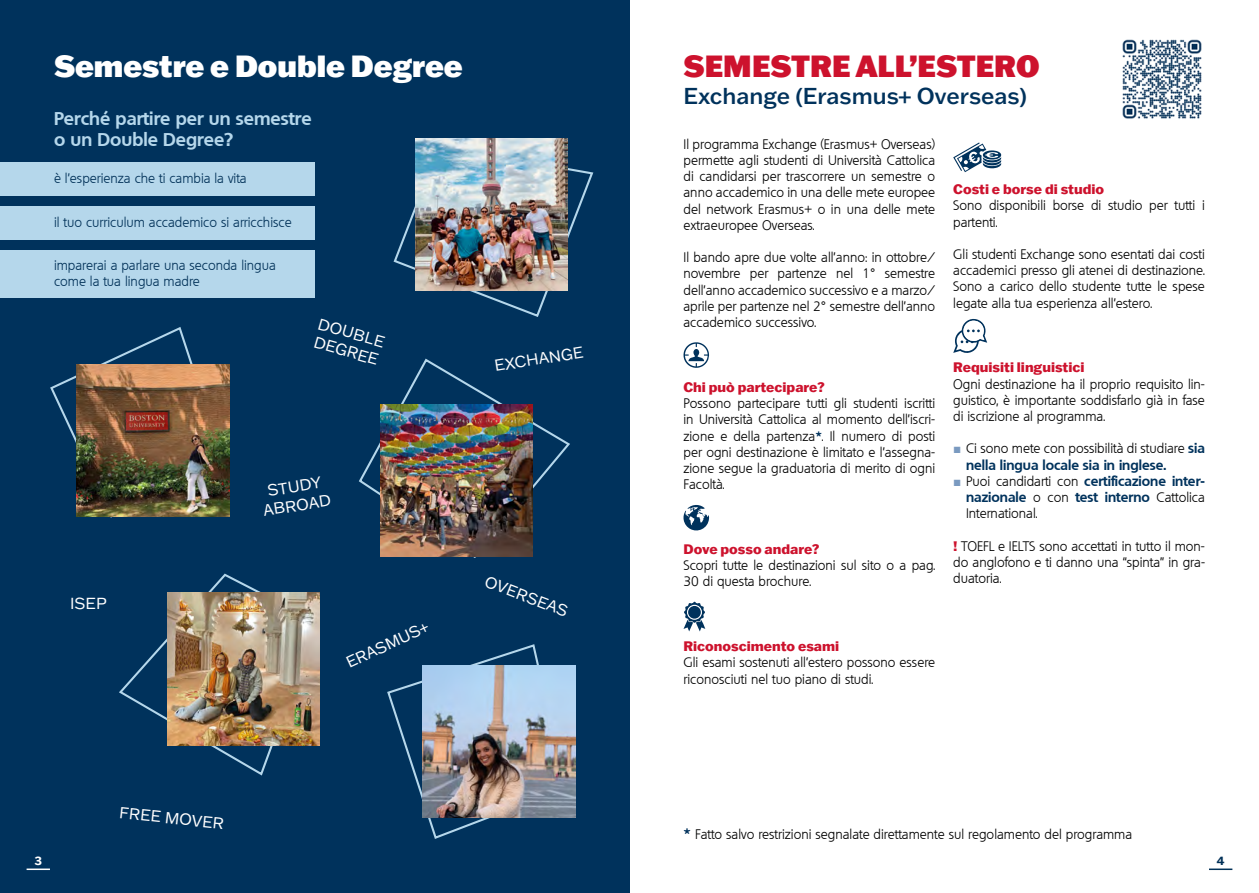
<style>
.page{position:relative;width:1259px;height:893px;background:#fff}
.page>*{position:absolute;margin:0;border:0;box-sizing:border-box;transform-origin:0 0}
.t1{font:900 30px "Franklin Gothic ATF";color:#fff}
.t2{font:900 30px "Franklin Gothic ATF";color:#cd122d}
.t3{font:500 22.5px "Franklin Gothic ATF";color:#00325c}
.t4{font:700 18px/21.6px "Quebec";color:#b5d7eb}
.t5{font:15.6px/18.8px "Franklin Gothic ATF";color:#fff}
.t6{font:300 13.5px/16.2px "Quebec";color:#000;text-align:justify}
.t7{font:300 13.5px/16.2px "Quebec";color:#003057}
.t8{font:800 13.5px "Franklin Gothic ATF";color:#cd122d}
.t9{font:700 12px "Franklin Gothic ATF";color:#fff}
.t10{font:700 12px "Franklin Gothic ATF";color:#003057}
.s1{font-family:"Arial Narrow";font-weight:400}
.s2{font-family:"Franklin Gothic ATF";font-weight:700;color:#00325c}
.s3{font-family:"Arial";font-weight:400;color:#7a9ac0}
.s4{font-weight:700;color:#00325c}
.s5{font-family:"Franklin Gothic ATF";font-weight:800;color:#cd122d}
.s6{font-family:"Franklin Gothic ATF";font-weight:700;font-size:15px;color:#00325c}
</style>
<div class="page">
<div style="left:0;top:0;width:629px;height:893px;background:#00325c"></div>
<hr style="left:1209px;top:868px;width:23px;height:2px;background:#003057">
<hr style="left:27px;top:868px;width:23px;height:2px;background:#fff">
<svg style="left:50px;top:327px;width:143px;height:191px"></svg>
<svg style="left:393px;top:144px;width:201px;height:173px"></svg>
<svg style="left:119px;top:573px;width:200px;height:203px"></svg>
<svg style="left:359px;top:358px;width:211px;height:200px"></svg>
<svg style="left:387px;top:644px;width:152px;height:195px"></svg>
<img style="left:77px;top:364px;width:152px;height:153px">
<img style="left:415px;top:138px;width:152px;height:153px">
<img style="left:167px;top:593px;width:153px;height:152px">
<img style="left:380px;top:404px;width:153px;height:153px">
<img style="left:423px;top:665px;width:152px;height:153px">
<div style="left:0;top:162px;width:315px;height:33px;background:#b5d7eb"></div>
<div style="left:0;top:206px;width:315px;height:33px;background:#b5d7eb"></div>
<div style="left:0;top:250px;width:315px;height:48px;background:#b5d7eb"></div>
<svg style="left:683px;top:342px;width:26px;height:26px"></svg>
<svg style="left:683px;top:505px;width:26px;height:26px"></svg>
<svg style="left:953px;top:142px;width:48px;height:30px"></svg>
<svg style="left:683px;top:601px;width:22px;height:30px"></svg>
<div style="left:688px;top:606px;width:13px;height:13px;background:#00325c;border-radius:50%"></div>
<svg style="left:953px;top:318px;width:34px;height:35px"></svg>
<img style="left:1122px;top:39px;width:80px;height:80px">
<h1 class="t1" style="left:54px;top:45px;width:410px">Semestre e Double Degree</h1>
<h3 class="t4" style="left:54px;top:107px;width:259px">Perché partire per un semestre o un Double Degree?</h3>
<p class="t7" style="left:54px;top:170px;width:194px">è l’esperienza che ti cambia la vita</p>
<p class="t7" style="left:54px;top:214px;width:239px">il tuo curriculum accademico si arricchisce</p>
<p class="t7" style="left:54px;top:257px;width:223px">imparerai a parlare una seconda lingua come la tua lingua madre</p>
<p class="t5" style="left:321px;top:314px;width:70px;rotate:16deg">DOUBLE<br>DEGREE</p>
<p class="t5" style="left:493px;top:356px;width:91px;rotate:-9deg">EXCHANGE</p>
<p class="t5" style="left:70px;top:594px;width:38px">ISEP</p>
<p class="t5" style="left:259px;top:482px;width:70px;text-align:center;rotate:-9deg">STUDY<br>ABROAD</p>
<p class="t5" style="left:343px;top:654px;width:90px;rotate:-25deg">ERASMUS+</p>
<p class="t5" style="left:489px;top:571px;width:89px;rotate:21deg">OVERSEAS</p>
<p class="t5" style="left:121px;top:803px;width:107px;rotate:6deg">FREE MOVER</p>
<h1 class="t2" style="left:683px;top:45px;width:358px">SEMESTRE ALL’ESTERO</h1>
<h2 class="t3" style="left:683px;top:80px;width:345px">Exchange (Erasmus+ Overseas)</h2>
<p class="t6" style="left:683px;top:136px;width:253px">Il programma Exchange (Erasmus+ Overseas) permette agli studenti di Università Cattolica di candidarsi per trascorrere un semestre o anno accademico in una delle mete europee del network Erasmus+ o in una delle mete extraeuropee Overseas.</p>
<p class="t6" style="left:683px;top:249px;width:253px">Il bando apre due volte all’anno: in ottobre/ novembre per partenze nel 1<span class="s1">°</span> semestre dell’anno accademico successivo e a marzo/ aprile per partenze nel 2<span class="s1">°</span> semestre dell’anno accademico successivo.</p>
<p class="t8" style="left:953px;top:180px;width:152px">Costi e borse di studio</p>
<p class="t6" style="left:953px;top:197px;width:253px">Sono disponibili borse di studio per tutti i partenti.</p>
<p class="t6" style="left:953px;top:246px;width:253px">Gli studenti Exchange sono esentati dai costi accademici presso gli atenei di destinazione.<br>Sono a carico dello studente tutte le spese legate alla tua esperienza all’estero.</p>
<p class="t8" style="left:683px;top:378px;width:143px">Chi può partecipare?</p>
<p class="t6" style="left:683px;top:395px;width:253px">Possono partecipare tutti gli studenti iscritti in Università Cattolica al momento dell’iscri&shy;zione e della partenza<span class="s2">*</span>. Il numero di posti per ogni destinazione è limitato e l’assegna&shy;zione segue la graduatoria di merito di ogni Facoltà.</p>
<p class="t8" style="left:683px;top:540px;width:137px">Dove posso andare?</p>
<p class="t6" style="left:683px;top:557px;width:253px">Scopri tutte le destinazioni sul sito o a pag.<br>30 di questa brochure.</p>
<p class="t8" style="left:953px;top:358px;width:133px">Requisiti linguistici</p>
<p class="t6" style="left:953px;top:376px;width:253px">Ogni destinazione ha il proprio requisito lin&shy;guistico, è importante soddisfarlo già in fase di iscrizione al programma.</p>
<p class="t6" style="left:966px;top:440px;width:240px;text-indent:-13px"><span class="s3">■</span> Ci sono mete con possibilità di studiare <span class="s4">sia nella lingua locale sia in inglese.</span></p>
<p class="t6" style="left:966px;top:473px;width:240px;text-indent:-13px"><span class="s3">■</span> Puoi candidarti con <span class="s4">certificazione inter&shy;nazionale</span> o con <span class="s4">test interno</span> Cattolica International.</p>
<p class="t6" style="left:953px;top:538px;width:253px"><span class="s5">!</span> TOEFL e IELTS sono accettati in tutto il mon&shy;do anglofono e ti danno una “spinta” in gra&shy;duatoria.</p>
<p class="t8" style="left:683px;top:637px;width:157px">Riconoscimento esami</p>
<p class="t6" style="left:683px;top:654px;width:253px">Gli esami sostenuti all’estero possono essere riconosciuti nel tuo piano di studi.</p>
<p class="t6" style="left:683px;top:826px;width:450px"><span class="s6">*</span> Fatto salvo restrizioni segnalate direttamente sul regolamento del programma</p>
<p class="t9" style="left:34px;top:852px;width:9px">3</p>
<p class="t10" style="left:1216px;top:852px;width:9px">4</p>
</div>
